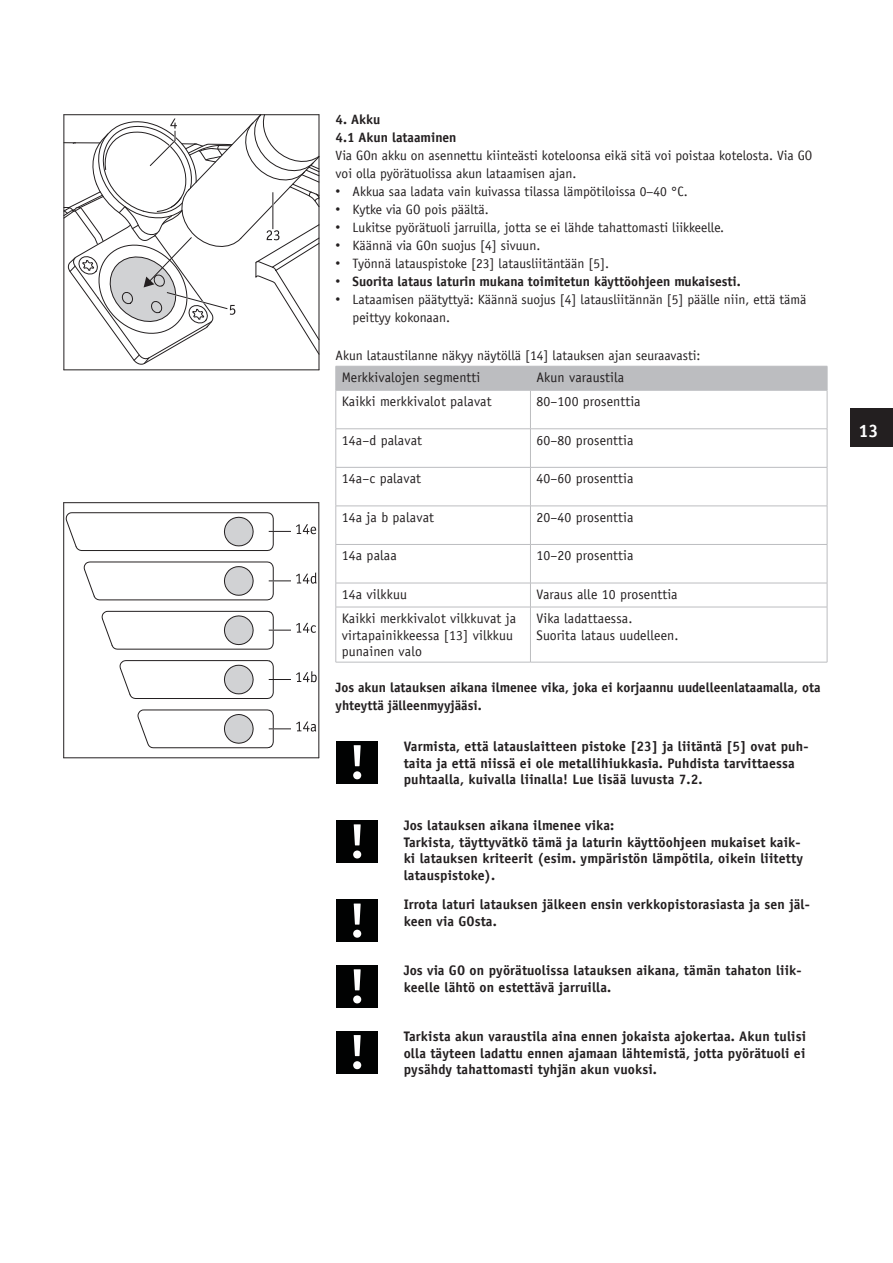
<style>
.page{position:relative;width:893px;height:1263px;background:#fff}
.page>*{position:absolute;margin:0;border:0;box-sizing:border-box;transform-origin:0 0}
.t1{font:700 18px "Officina Sans LT";color:#fff}
.t2{font:700 13.8px/16.5px "Officina Sans LT";letter-spacing:.01em;color:#231f20}
.t3{font:13.8px/16.5px "Officina Sans LT";letter-spacing:.01em;color:#231f20}
.t4{font:13.5px/18px "Officina Sans LT";color:#231f20}
.t5{font:700 13.5px/18px "Officina Sans LT";color:#231f20}
.s1{font-family:"Arial";font-size:13.8px}
.s2{font-family:"Arial";font-weight:400;font-size:13.8px}
</style>
<div class="page">
<div style="left:850px;top:408px;width:43px;height:38px;background:#231f20"></div>
<div style="left:336px;top:366px;width:492px;height:24px;background:#bcbdc0"></div>
<hr style="left:336px;top:390px;width:194px;height:1px;background:#bcbdc0">
<hr style="left:336px;top:390px;width:1px;height:39px;background:#bcbdc0">
<hr style="left:530px;top:390px;width:297px;height:1px;background:#bcbdc0">
<hr style="left:530px;top:390px;width:1px;height:39px;background:#bcbdc0">
<hr style="left:827px;top:390px;width:1px;height:39px;background:#bcbdc0">
<hr style="left:336px;top:428px;width:194px;height:1px;background:#bcbdc0">
<hr style="left:336px;top:429px;width:1px;height:38px;background:#bcbdc0">
<hr style="left:530px;top:428px;width:297px;height:1px;background:#bcbdc0">
<hr style="left:530px;top:429px;width:1px;height:38px;background:#bcbdc0">
<hr style="left:827px;top:429px;width:1px;height:38px;background:#bcbdc0">
<hr style="left:336px;top:467px;width:194px;height:1px;background:#bcbdc0">
<hr style="left:336px;top:467px;width:1px;height:39px;background:#bcbdc0">
<hr style="left:530px;top:467px;width:297px;height:1px;background:#bcbdc0">
<hr style="left:530px;top:467px;width:1px;height:39px;background:#bcbdc0">
<hr style="left:827px;top:467px;width:1px;height:39px;background:#bcbdc0">
<hr style="left:336px;top:506px;width:194px;height:1px;background:#bcbdc0">
<hr style="left:336px;top:506px;width:1px;height:38px;background:#bcbdc0">
<hr style="left:530px;top:506px;width:297px;height:1px;background:#bcbdc0">
<hr style="left:530px;top:506px;width:1px;height:38px;background:#bcbdc0">
<hr style="left:827px;top:506px;width:1px;height:38px;background:#bcbdc0">
<hr style="left:336px;top:544px;width:194px;height:1px;background:#bcbdc0">
<hr style="left:336px;top:545px;width:1px;height:38px;background:#bcbdc0">
<hr style="left:530px;top:544px;width:297px;height:1px;background:#bcbdc0">
<hr style="left:530px;top:545px;width:1px;height:38px;background:#bcbdc0">
<hr style="left:827px;top:545px;width:1px;height:38px;background:#bcbdc0">
<hr style="left:336px;top:583px;width:194px;height:1px;background:#bcbdc0">
<svg style="left:336px;top:583px;width:1px;height:24px"></svg>
<hr style="left:530px;top:583px;width:297px;height:1px;background:#bcbdc0">
<svg style="left:530px;top:584px;width:1px;height:23px"></svg>
<svg style="left:827px;top:583px;width:1px;height:24px"></svg>
<hr style="left:336px;top:607px;width:194px;height:1px;background:#bcbdc0">
<hr style="left:336px;top:607px;width:1px;height:55px;background:#bcbdc0">
<hr style="left:530px;top:607px;width:297px;height:1px;background:#bcbdc0">
<hr style="left:530px;top:607px;width:1px;height:55px;background:#bcbdc0">
<hr style="left:827px;top:607px;width:1px;height:55px;background:#bcbdc0">
<hr style="left:336px;top:662px;width:194px;height:1px;background:#bcbdc0">
<hr style="left:530px;top:662px;width:297px;height:1px;background:#bcbdc0">
<hr style="left:63px;top:503px;width:1px;height:255px;background:#231f20">
<hr style="left:319px;top:503px;width:1px;height:255px;background:#231f20">
<hr style="left:64px;top:502px;width:255px;height:1px;background:#231f20">
<hr style="left:64px;top:757px;width:255px;height:1px;background:#231f20">
<svg style="left:66px;top:512px;width:250px;height:39px"></svg>
<svg style="left:84px;top:562px;width:233px;height:38px"></svg>
<svg style="left:102px;top:611px;width:214px;height:38px"></svg>
<svg style="left:120px;top:660px;width:197px;height:39px"></svg>
<svg style="left:138px;top:710px;width:178px;height:38px"></svg>
<hr style="left:64px;top:115px;width:1px;height:255px;background:#231f20">
<hr style="left:319px;top:115px;width:1px;height:255px;background:#231f20">
<hr style="left:64px;top:370px;width:255px;height:1px;background:#231f20">
<svg style="left:63px;top:114px;width:256px;height:251px"></svg>
<hr style="left:272px;top:192px;width:2px;height:37px;background:#fff">
<hr style="left:273px;top:192px;width:1px;height:37px;background:#231f20">
<div style="left:336px;top:741px;width:42px;height:43px;background:#010202"></div>
<svg style="left:353px;top:745px;width:8px;height:34px"></svg>
<div style="left:336px;top:821px;width:42px;height:42px;background:#010202"></div>
<svg style="left:353px;top:824px;width:8px;height:34px"></svg>
<div style="left:336px;top:900px;width:42px;height:42px;background:#010202"></div>
<svg style="left:353px;top:903px;width:8px;height:35px"></svg>
<div style="left:336px;top:965px;width:42px;height:43px;background:#010202"></div>
<svg style="left:353px;top:969px;width:8px;height:34px"></svg>
<div style="left:336px;top:1031px;width:42px;height:42px;background:#010202"></div>
<svg style="left:353px;top:1035px;width:8px;height:34px"></svg>
<p class="t5" style="left:336px;top:111px;width:122px">4. Akku<br>4.1 Akun lataaminen</p>
<p class="t4" style="left:336px;top:147px;width:478px">Via GOn akku on asennettu kiinteästi koteloonsa eikä sitä voi poistaa kotelosta. Via GO voi olla pyörätuolissa akun lataamisen ajan.</p>
<p class="t4" style="left:336px;top:183px;width:354px"><span class="s1">•</span> Akkua saa ladata vain kuivassa tilassa lämpötiloissa 0−40 °C.</p>
<p class="t4" style="left:336px;top:201px;width:155px"><span class="s1">•</span> Kytke via GO pois päältä.</p>
<p class="t4" style="left:336px;top:219px;width:390px"><span class="s1">•</span> Lukitse pyörätuoli jarruilla, jotta se ei lähde tahattomasti liikkeelle.</p>
<p class="t4" style="left:336px;top:237px;width:206px"><span class="s1">•</span> Käännä via GOn suojus [4] sivuun.</p>
<p class="t4" style="left:336px;top:255px;width:275px"><span class="s1">•</span> Työnnä latauspistoke [23] latausliitäntään [5].</p>
<p class="t5" style="left:336px;top:273px;width:407px"><span class="s2">•</span> Suorita lataus laturin mukana toimitetun käyttöohjeen mukaisesti.</p>
<p class="t4" style="left:353px;top:291px;width:455px;text-indent:-17px"><span class="s1">•</span> Lataamisen päätyttyä: Käännä suojus [4] latausliitännän [5] päälle niin, että tämä peittyy kokonaan.</p>
<p class="t4" style="left:336px;top:346px;width:366px">Akun lataustilanne näkyy näytöllä [14] latauksen ajan seuraavasti:</p>
<p class="t3" style="left:342px;top:369px;width:140px">Merkkivalojen segmentti</p>
<p class="t3" style="left:536px;top:369px;width:89px">Akun varaustila</p>
<p class="t3" style="left:342px;top:393px;width:151px">Kaikki merkkivalot palavat</p>
<p class="t3" style="left:536px;top:393px;width:105px">80–100 prosenttia</p>
<p class="t3" style="left:342px;top:432px;width:82px">14a–d palavat</p>
<p class="t3" style="left:536px;top:432px;width:98px">60–80 prosenttia</p>
<p class="t3" style="left:342px;top:470px;width:81px">14a–c palavat</p>
<p class="t3" style="left:536px;top:470px;width:98px">40–60 prosenttia</p>
<p class="t3" style="left:342px;top:509px;width:94px">14a ja b palavat</p>
<p class="t3" style="left:536px;top:509px;width:98px">20–40 prosenttia</p>
<p class="t3" style="left:342px;top:548px;width:57px">14a palaa</p>
<p class="t3" style="left:536px;top:548px;width:98px">10–20 prosenttia</p>
<p class="t3" style="left:342px;top:586px;width:67px">14a vilkkuu</p>
<p class="t3" style="left:536px;top:586px;width:143px">Varaus alle 10 prosenttia</p>
<p class="t3" style="left:342px;top:610px;width:176px">Kaikki merkkivalot vilkkuvat ja virtapainikkeessa [13] vilkkuu punainen valo</p>
<p class="t3" style="left:536px;top:610px;width:144px">Vika ladattaessa.<br>Suorita lataus uudelleen.</p>
<p class="t5" style="left:336px;top:678px;width:486px">Jos akun latauksen aikana ilmenee vika, joka ei korjaannu uudelleenlataamalla, ota yhteyttä jälleenmyyjääsi.</p>
<p class="t2" style="left:404px;top:738px;width:406px">Varmista, että latauslaitteen pistoke [23] ja liitäntä [5] ovat puh&shy;taita ja että niissä ei ole metallihiukkasia. Puhdista tarvittaessa puhtaalla, kuivalla liinalla! Lue lisää luvusta 7.2.</p>
<p class="t2" style="left:404px;top:817px;width:401px">Jos latauksen aikana ilmenee vika:<br>Tarkista, täyttyvätkö tämä ja laturin käyttöohjeen mukaiset kaik&shy;ki latauksen kriteerit (esim. ympäristön lämpötila, oikein liitetty latauspistoke).</p>
<p class="t2" style="left:404px;top:896px;width:408px">Irrota laturi latauksen jälkeen ensin verkkopistorasiasta ja sen jäl&shy;keen via GOsta.</p>
<p class="t2" style="left:404px;top:962px;width:399px">Jos via GO on pyörätuolissa latauksen aikana, tämän tahaton liik&shy;keelle lähtö on estettävä jarruilla.</p>
<p class="t2" style="left:404px;top:1028px;width:404px;text-align:justify">Tarkista akun varaustila aina ennen jokaista ajokertaa. Akun tulisi olla täyteen ladattu ennen ajamaan lähtemistä, jotta pyörätuoli ei pysähdy tahattomasti tyhjän akun vuoksi.</p>
<h1 class="t1" style="left:858px;top:419px;width:22px">13</h1>
</div>
